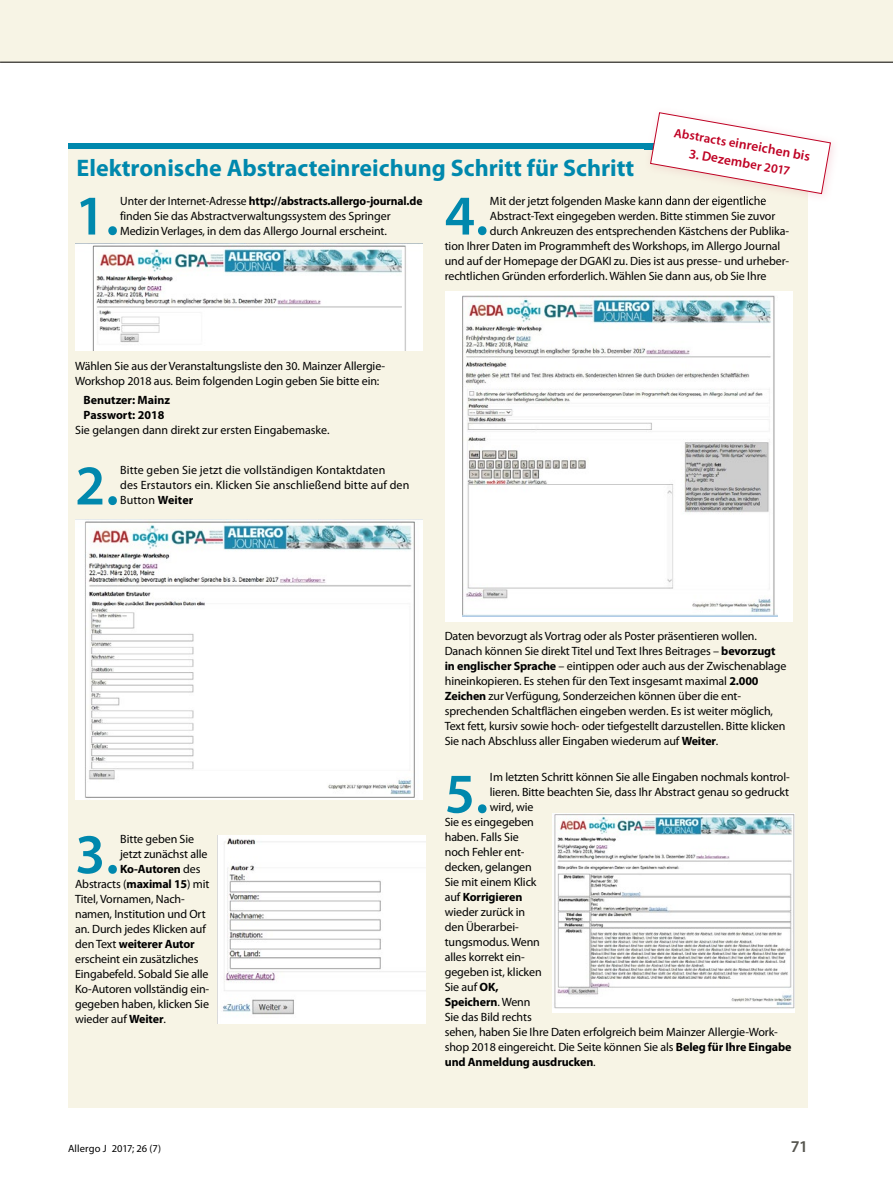
<style>
.page{position:relative;width:893px;height:1187px;background:#fff}
.page>*{position:absolute;margin:0;border:0;box-sizing:border-box;transform-origin:0 0}
.t1{font:600 56.55px "Myriad Pro";color:#0088ad}
.t2{font:700 24px "Myriad Pro";color:#0088ad}
.t3{font:600 16.5px "Myriad Pro";color:#56554f}
.t4{font:600 13.5px "Myriad Pro";color:#bf0123}
.t5{font:12px/15px "Myriad Pro";letter-spacing:-.01em;color:#000}
.t6{font:700 12px/15px "Myriad Pro";letter-spacing:-.01em;color:#000}
.t7{font:12px/15px "Myriad Pro";letter-spacing:.01em;color:#000}
.t8{font:10.5px "Myriad Pro";letter-spacing:.01em;color:#000}
.s1{font-size:12.75px}
.s2{font-weight:700}
.s3{font-weight:400}
</style>
<div class="page">
<div style="left:0;top:0;width:893px;height:62px;background:#f7f4e5"></div>
<div style="left:68px;top:144px;width:740px;height:963px;background:#f7f4e5"></div>
<div style="left:68px;top:144px;width:740px;height:5px;background:#0088ad"></div>
<img style="left:75px;top:243px;width:348px;height:107px">
<img style="left:75px;top:519px;width:348px;height:280px">
<div style="left:445px;top:291px;width:347px;height:331px;background:#fff"></div>
<img style="left:462px;top:296px;width:316px;height:320px">
<img style="left:553px;top:813px;width:242px;height:199px">
<img style="left:218px;top:835px;width:207px;height:188px">
<img style="left:644px;top:196px;width:122px;height:7px">
<svg style="left:650px;top:112px;width:181px;height:82px"></svg>
<hr style="left:0;top:62px;width:893px;height:1px;background:#000">
<p class="t4" style="left:676px;top:124px;width:139px;rotate:10deg"><span class="s1">Abstracts e</span>inreichen bis</p>
<p class="t4" style="left:691px;top:144px;width:104px;rotate:10deg">3. Dezemb<span class="s1">er 2017</span></p>
<h2 class="t2" style="left:77px;top:152px;width:559px">Elektronische Abstracteinreichung Schritt für Schritt</h2>
<h1 class="t1" style="left:75px;top:179px;width:45px">1.</h1>
<p class="t5" style="left:120px;top:193px;width:304px">Unter der Internet-Adresse <span class="s2">http://abstracts.allergo-journal.de </span>finden Sie das Abstractverwaltungssystem des Springer<br>Medizin Verlages, in dem das Allergo Journal erscheint.</p>
<h1 class="t1" style="left:445px;top:179px;width:45px">4.</h1>
<p class="t5" style="left:490px;top:193px;width:278px">Mit der jetzt folgenden Maske kann dann der eigentliche</p>
<p class="t5" style="left:490px;top:208px;width:287px">Abstract-Text eingegeben werden. Bitte stimmen Sie zuvor</p>
<p class="t5" style="left:490px;top:223px;width:301px">durch Ankreuzen des entsprechenden Kästchens der Publika-</p>
<p class="t5" style="left:445px;top:238px;width:337px">tion Ihrer Daten im Programmheft des Workshops, im Allergo Journal</p>
<p class="t5" style="left:445px;top:253px;width:346px">und auf der Homepage der DGAKI zu. Dies ist aus presse- und urheber-</p>
<p class="t5" style="left:445px;top:268px;width:323px">rechtlichen Gründen erforderlich. Wählen Sie dann aus, ob Sie Ihre</p>
<p class="t5" style="left:75px;top:358px;width:312px">Wählen Sie aus der Veranstaltungsliste den 30. Mainzer Allergie-<br>Workshop 2018 aus. Beim folgenden Login geben Sie bitte ein:</p>
<p class="t6" style="left:84px;top:392px;width:88px">Benutzer: Mainz<br>Passwort: 2018</p>
<p class="t5" style="left:75px;top:422px;width:256px">Sie gelangen dann direkt zur ersten Eingabemaske.</p>
<h1 class="t1" style="left:75px;top:449px;width:45px">2.</h1>
<p class="t7" style="left:120px;top:462px;width:291px">Bitte geben Sie jetzt die vollständigen Kontaktdaten<br>des Erstautors ein. Klicken Sie anschließend bitte auf den<br>Button <span class="s2">Weiter</span></p>
<h1 class="t1" style="left:75px;top:818px;width:45px">3.</h1>
<p class="t5" style="left:120px;top:831px;width:75px">Bitte geben Sie</p>
<p class="t5" style="left:120px;top:846px;width:89px">jetzt zunächst alle</p>
<p class="t6" style="left:120px;top:861px;width:82px">Ko-Autoren <span class="s3">des</span></p>
<p class="t5" style="left:75px;top:876px;width:136px">Abstracts (<span class="s2">maximal 15</span>) mit</p>
<p class="t5" style="left:75px;top:891px;width:111px">Titel, Vornamen, Nach-</p>
<p class="t5" style="left:75px;top:906px;width:132px">namen, Institution und Ort</p>
<p class="t5" style="left:75px;top:921px;width:132px">an. Durch jedes Klicken auf</p>
<p class="t6" style="left:75px;top:936px;width:121px"><span class="s3">den Text</span> weiterer Autor</p>
<p class="t5" style="left:75px;top:951px;width:125px">erscheint ein zusätzliches</p>
<p class="t5" style="left:75px;top:966px;width:135px">Eingabefeld. Sobald Sie alle</p>
<p class="t5" style="left:75px;top:981px;width:136px">Ko-Autoren vollständig ein-</p>
<p class="t5" style="left:75px;top:996px;width:135px">gegeben haben, klicken Sie</p>
<p class="t5" style="left:75px;top:1011px;width:92px">wieder auf <span class="s2">Weiter</span>.</p>
<p class="t5" style="left:445px;top:628px;width:343px">Daten bevorzugt als Vortrag oder als Poster präsentieren wollen.<br>Danach können Sie direkt Titel und Text Ihres Beitrages – <span class="s2">bevorzugt in englischer Sprache</span> – eintippen oder auch aus der Zwischenablage hineinkopieren. Es stehen für den Text insgesamt maximal <span class="s2">2.000<br>Zeichen</span> zur Verfügung, Sonderzeichen können über die ent&shy;sprechenden Schaltflächen eingeben werden. Es ist weiter möglich, Text fett, kursiv sowie hoch- oder tiefgestellt darzustellen. Bitte klicken Sie nach Abschluss aller Eingaben wiederum auf <span class="s2">Weiter</span>.</p>
<h1 class="t1" style="left:445px;top:757px;width:45px">5.</h1>
<p class="t5" style="left:490px;top:769px;width:301px">Im letzten Schritt können Sie alle Eingaben nochmals kontrol-</p>
<p class="t5" style="left:490px;top:784px;width:301px">lieren. Bitte beachten Sie, dass Ihr Abstract genau so gedruckt</p>
<p class="t5" style="left:490px;top:799px;width:45px">wird, wie</p>
<p class="t5" style="left:445px;top:814px;width:91px">Sie es eingegeben</p>
<p class="t5" style="left:445px;top:829px;width:75px">haben. Falls Sie</p>
<p class="t5" style="left:445px;top:844px;width:81px">noch Fehler ent-</p>
<p class="t5" style="left:445px;top:859px;width:89px">decken, gelangen</p>
<p class="t5" style="left:445px;top:874px;width:93px">Sie mit einem Klick</p>
<p class="t6" style="left:445px;top:889px;width:79px"><span class="s3">auf</span> Korrigieren</p>
<p class="t5" style="left:445px;top:904px;width:82px">wieder zurück in</p>
<p class="t5" style="left:445px;top:919px;width:75px">den Überarbei-</p>
<p class="t5" style="left:445px;top:934px;width:97px">tungsmodus. Wenn</p>
<p class="t5" style="left:445px;top:949px;width:82px">alles korrekt ein-</p>
<p class="t5" style="left:445px;top:964px;width:98px">gegeben ist, klicken</p>
<p class="t5" style="left:445px;top:979px;width:55px">Sie auf <span class="s2">OK,</span></p>
<p class="t6" style="left:445px;top:994px;width:87px">Speichern<span class="s3">. Wenn</span></p>
<p class="t5" style="left:445px;top:1009px;width:88px">Sie das Bild rechts</p>
<p class="t5" style="left:445px;top:1024px;width:335px">sehen, haben Sie Ihre Daten erfolgreich beim Mainzer Allergie-Work-</p>
<p class="t5" style="left:445px;top:1039px;width:348px">shop 2018 eingereicht. Die Seite können Sie als <span class="s2">Beleg für Ihre Eingabe</span></p>
<p class="t6" style="left:445px;top:1054px;width:152px">und Anmeldung ausdrucken<span class="s3">.</span></p>
<p class="t8" style="left:68px;top:1141px;width:95px">Allergo J 2017; 26 (7)</p>
<h3 class="t3" style="left:791px;top:1135px;width:19px">71</h3>
</div>
